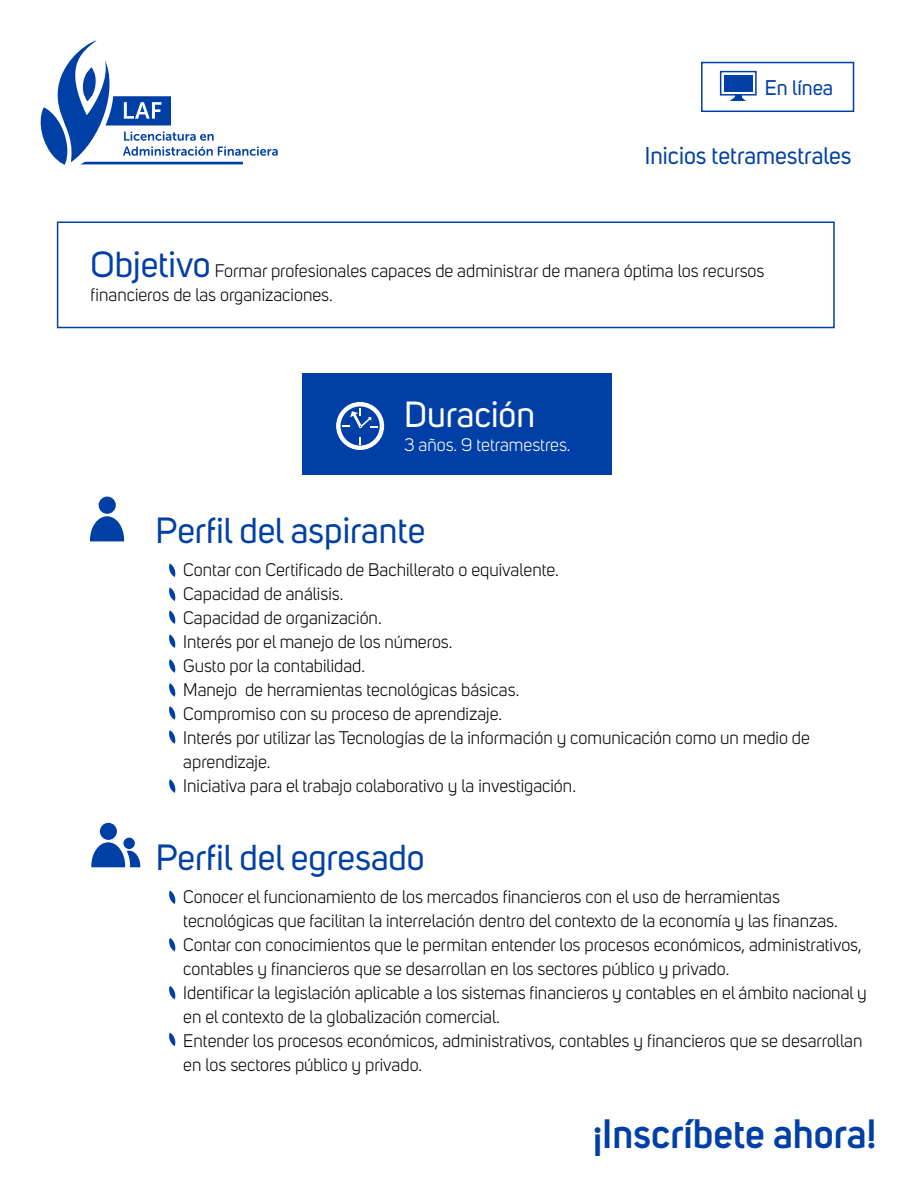
<style>
.page{position:relative;width:918px;height:1188px;background:#fff}
.page>*{position:absolute;margin:0;border:0;box-sizing:border-box;transform-origin:0 0}
.t1{font:600 40.5px "Uni Sans";color:#0040a6}
.t2{font:36px "Uni Sans";color:#0040a6}
.t3{font:36px "Uni Sans";color:#fff}
.t4{font:24px "Uni Sans";color:#0040a6}
.t5{font:21px "Uni Sans";color:#0040a6}
.t6{font:18px/24px "Uni Sans";color:#040503}
.t7{font:18px "Uni Sans";color:#fff}
.s1{font-size:36px;color:#0040a6}
</style>
<div class="page">
<div style="left:57px;top:221px;width:778px;height:107px;border:2px solid #0040a6"></div>
<div style="left:701px;top:62px;width:153px;height:50px;border:2px solid #0040a6"></div>
<svg style="left:169px;top:563px;width:7px;height:14px"></svg>
<svg style="left:169px;top:587px;width:7px;height:14px"></svg>
<svg style="left:169px;top:610px;width:7px;height:14px"></svg>
<svg style="left:169px;top:634px;width:7px;height:14px"></svg>
<svg style="left:169px;top:659px;width:7px;height:14px"></svg>
<svg style="left:169px;top:683px;width:7px;height:14px"></svg>
<svg style="left:169px;top:706px;width:7px;height:14px"></svg>
<svg style="left:169px;top:779px;width:7px;height:14px"></svg>
<svg style="left:169px;top:730px;width:7px;height:14px"></svg>
<svg style="left:169px;top:890px;width:7px;height:14px"></svg>
<svg style="left:169px;top:938px;width:7px;height:13px"></svg>
<svg style="left:169px;top:986px;width:7px;height:13px"></svg>
<svg style="left:169px;top:1033px;width:7px;height:13px"></svg>
<div style="left:303px;top:374px;width:309px;height:102px;background:#0040a6"></div>
<div style="left:724px;top:75px;width:28px;height:17px;background:#0040a6"></div>
<div style="left:720px;top:71px;width:37px;height:25px;border:2px solid #0040a6"></div>
<svg style="left:730px;top:95px;width:16px;height:6px"></svg>
<svg style="left:336px;top:402px;width:48px;height:48px"></svg>
<svg style="left:90px;top:497px;width:34px;height:44px"></svg>
<svg style="left:91px;top:823px;width:49px;height:44px"></svg>
<svg style="left:40px;top:40px;width:238px;height:125px"></svg>
<p class="t5" style="left:765px;top:76px;width:70px">En línea</p>
<h3 class="t4" style="left:645px;top:142px;width:208px">Inicios tetramestrales</h3>
<p class="t6" style="left:91px;top:259px;width:675px"><span class="s1">Objetivo</span> Formar profesionales capaces de administrar de manera óptima los recursos financieros de las organizaciones.</p>
<h2 class="t3" style="left:404px;top:394px;width:133px">Duración</h2>
<p class="t7" style="left:404px;top:434px;width:168px">3 años. 9 tetramestres.</p>
<h2 class="t2" style="left:156px;top:510px;width:271px">Perfil del aspirante</h2>
<p class="t6" style="left:183px;top:558px;width:628px">Contar con Certificado de Bachillerato o equivalente.<br>Capacidad de análisis.<br>Capacidad de organización.<br>Interés por el manejo de los números.<br>Gusto por la contabilidad.<br>Manejo de herramientas tecnológicas básicas.<br>Compromiso con su proceso de aprendizaje.<br>Interés por utilizar las Tecnologías de la información y comunicación como un medio de aprendizaje.<br>Iniciativa para el trabajo colaborativo y la investigación.</p>
<h2 class="t2" style="left:156px;top:837px;width:271px">Perfil del egresado</h2>
<p class="t6" style="left:183px;top:885px;width:685px">Conocer el funcionamiento de los mercados financieros con el uso de herramientas tecnológicas que facilitan la interrelación dentro del contexto de la economía y las finanzas.<br>Contar con conocimientos que le permitan entender los procesos económicos, administrativos, contables y financieros que se desarrollan en los sectores público y privado.<br>Identificar la legislación aplicable a los sistemas financieros y contables en el ámbito nacional y en el contexto de la globalización comercial.<br>Entender los procesos económicos, administrativos, contables y financieros que se desarrollan en los sectores público y privado.</p>
<h1 class="t1" style="left:593px;top:1103px;width:285px">¡Inscríbete ahora!</h1>
</div>
